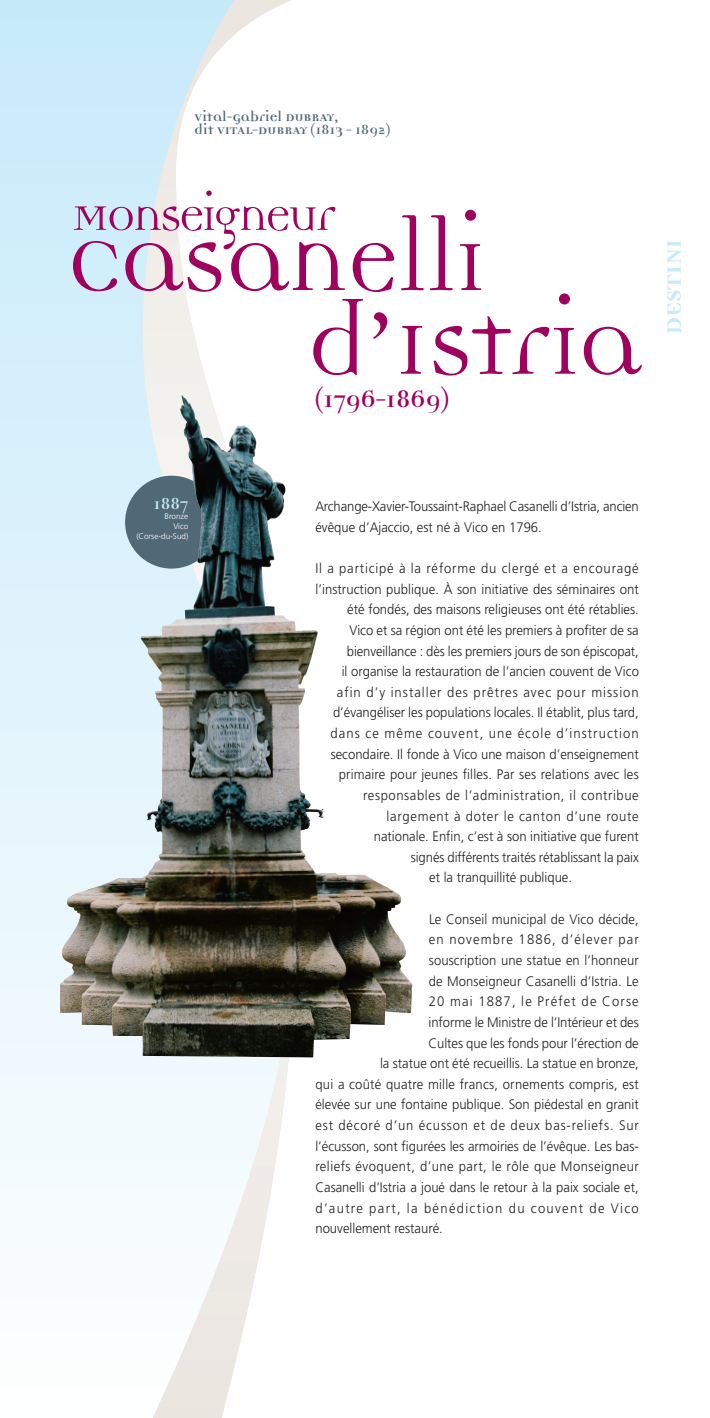
<style>
.page{position:relative;width:710px;height:1418px;background:#fff}
.page>*{position:absolute;margin:0;border:0;box-sizing:border-box;transform-origin:0 0}
.t1{font:112.5px/83.7px "Democratica";letter-spacing:-.02em;color:#9e015e}
.t2{font:55.19px "Democratica";letter-spacing:-.06em;color:#9e015e}
.t3{font:700 31.25px "Democratica";letter-spacing:-.025em;color:#c6eafa}
.t4{font:700 28.12px "Democratica";letter-spacing:-.015em;color:#9e015e}
.t5{font:700 18.75px "Democratica";color:#c6eafa}
.t6{font:700 15.62px/12.5px "Democratica";color:#516976}
.t7{font:300 13.75px/20.6px "Frutiger";color:#231f20;scale:.95 1}
.t8{font:300 13.75px "Frutiger";letter-spacing:.035em;color:#231f20;scale:.95 1}
.t9{font:300 13.75px "Frutiger";letter-spacing:.065em;color:#231f20;scale:.95 1}
.t10{font:300 13.75px "Frutiger";letter-spacing:.06em;color:#231f20;scale:.95 1}
.t11{font:300 13.75px "Frutiger";letter-spacing:.045em;color:#231f20;scale:.95 1}
.t12{font:300 13.75px "Frutiger";letter-spacing:.075em;color:#231f20;scale:.95 1}
.t13{font:300 13.75px "Frutiger";letter-spacing:.1em;color:#231f20;scale:.95 1}
.t14{font:300 13.75px "Frutiger";letter-spacing:.08em;color:#231f20;scale:.95 1}
.t15{font:300 13.75px "Frutiger";letter-spacing:.055em;color:#231f20;scale:.95 1}
.t16{font:300 13.75px "Frutiger";letter-spacing:.085em;color:#231f20;scale:.95 1}
.t17{font:300 13.75px "Frutiger";letter-spacing:.09em;color:#231f20;scale:.95 1}
.t18{font:300 8.12px/9.8px "Frutiger";color:#fff;text-align:right}
</style>
<div class="page">
<svg style="left:142px;top:0;width:257px;height:1417px"></svg>
<img style="left:60px;top:420px;width:253px;height:637px">
<p class="t6" style="left:194px;top:112px;width:197px">Vital-Gabriel DUBRAY,<br>dit VITAL-DUBRAY (1813 - 1892)</p>
<h2 class="t2" style="left:71px;top:193px;width:266px">Monseigneur</h2>
<h1 class="t1" style="left:307px;top:231px;width:336px;text-indent:-241px">Casanelli d’Istria</h1>
<h3 class="t4" style="left:315px;top:388px;width:135px">(1796-1869)</h3>
<h3 class="t3" style="left:659px;top:335px;width:98px;rotate:-90deg">DESTINI</h3>
<h3 class="t5" style="left:153px;top:496px;width:36px">1887</h3>
<p class="t18" style="left:136px;top:512px;width:53px">Bronze<br>Vico (Corse-du-Sud)</p>
<p class="t7" style="left:315px;top:497px;width:342px">Archange-Xavier-Toussaint-Raphael Casanelli d’Istria, ancien évêque d’Ajaccio, est né à Vico en 1796.</p>
<p class="t10" style="left:315px;top:562px;width:342px">Il a participé à la réforme du clergé et a encouragé</p>
<p class="t7" style="left:315px;top:579px;width:342px">l’instruction publique. À son initiative des séminaires ont</p>
<p class="t7" style="left:347px;top:600px;width:308px">été fondés, des maisons religieuses ont été rétablies.</p>
<p class="t7" style="left:349px;top:621px;width:306px">Vico et sa région ont été les premiers à profiter de sa</p>
<p class="t7" style="left:347px;top:641px;width:308px">bienveillance : dès les premiers jours de son épiscopat,</p>
<p class="t7" style="left:341px;top:662px;width:314px">il organise la restauration de l’ancien couvent de Vico</p>
<p class="t12" style="left:337px;top:686px;width:319px">afin d’y installer des prêtres avec pour mission</p>
<p class="t7" style="left:333px;top:703px;width:323px">d’évangéliser les populations locales. Il établit, plus tard,</p>
<p class="t14" style="left:330px;top:727px;width:326px">dans ce même couvent, une école d’instruction</p>
<p class="t7" style="left:330px;top:744px;width:325px">secondaire. Il fonde à Vico une maison d’enseignement</p>
<p class="t7" style="left:338px;top:765px;width:317px">primaire pour jeunes filles. Par ses relations avec les</p>
<p class="t11" style="left:363px;top:789px;width:291px">responsables de l’administration, il contribue</p>
<p class="t15" style="left:386px;top:810px;width:267px">largement à doter le canton d’une route</p>
<p class="t7" style="left:373px;top:827px;width:280px">nationale. Enfin, c’est à son initiative que furent</p>
<p class="t7" style="left:410px;top:848px;width:241px">signés différents traités rétablissant la paix</p>
<p class="t7" style="left:429px;top:868px;width:152px">et la tranquillité publique.</p>
<p class="t7" style="left:429px;top:909px;width:222px">Le Conseil municipal de Vico décide,</p>
<p class="t16" style="left:429px;top:934px;width:222px">en novembre 1886, d’élever par</p>
<p class="t7" style="left:428px;top:951px;width:222px">souscription une statue en l’honneur</p>
<p class="t7" style="left:428px;top:971px;width:222px">de Monseigneur Casanelli d’Istria. Le</p>
<p class="t17" style="left:428px;top:996px;width:222px">20 mai 1887, le Préfet de Corse</p>
<p class="t7" style="left:428px;top:1013px;width:223px">informe le Ministre de l’Intérieur et des</p>
<p class="t7" style="left:428px;top:1033px;width:223px">Cultes que les fonds pour l’érection de</p>
<p class="t7" style="left:380px;top:1054px;width:274px">la statue ont été recueillis. La statue en bronze,</p>
<p class="t7" style="left:315px;top:1074px;width:342px">qui a coûté quatre mille francs, ornements compris, est</p>
<p class="t7" style="left:315px;top:1095px;width:342px">élevée sur une fontaine publique. Son piédestal en granit</p>
<p class="t9" style="left:315px;top:1119px;width:342px">est décoré d’un écusson et de deux bas-reliefs. Sur</p>
<p class="t7" style="left:315px;top:1136px;width:342px">l’écusson, sont figurées les armoiries de l’évêque. Les bas-</p>
<p class="t8" style="left:315px;top:1161px;width:342px">reliefs évoquent, d’une part, le rôle que Monseigneur</p>
<p class="t7" style="left:315px;top:1178px;width:342px">Casanelli d’Istria a joué dans le retour à la paix sociale et,</p>
<p class="t13" style="left:315px;top:1202px;width:342px">d’autre part, la bénédiction du couvent de Vico</p>
<p class="t7" style="left:315px;top:1219px;width:136px">nouvellement restauré.</p>
</div>
